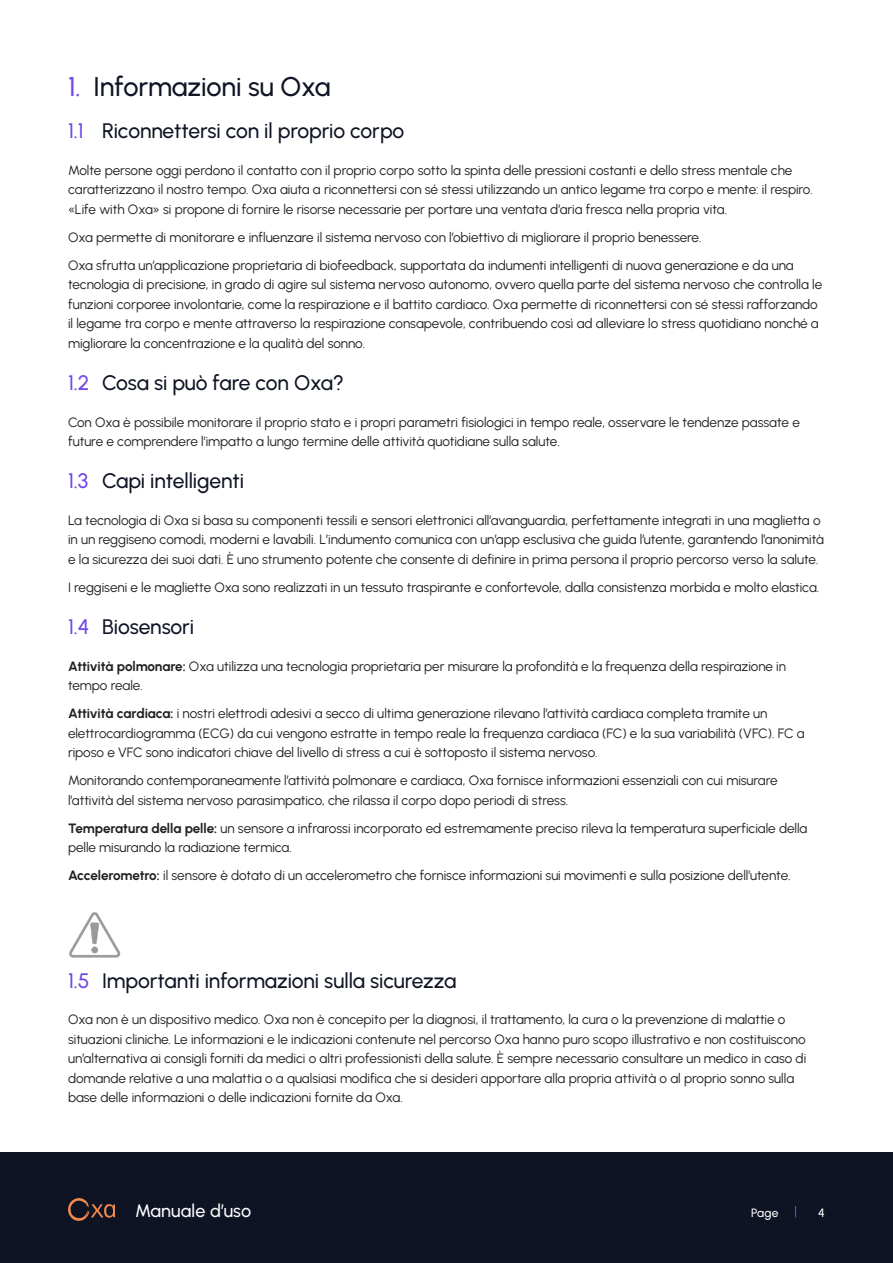
<style>
.page{position:relative;width:893px;height:1263px;background:#fff}
.page>*{position:absolute;margin:0;border:0;box-sizing:border-box;transform-origin:0 0}
.t1{font:500 27px "Urbanist";letter-spacing:-.005em;color:#0f1424}
.t2{font:500 21px "Urbanist";letter-spacing:-.005em;color:#0f1424}
.t3{font:500 18px "Urbanist";letter-spacing:.01em;color:#fff}
._03_Body{font:13.5px/19.5px "Urbanist";letter-spacing:-.005em;color:#231f20}
.t4{font:500 12px "Urbanist";color:#fff}
.s1{color:#7148e8}
.s2{font-weight:700}
</style>
<div class="page">
<div style="left:0;top:1152px;width:893px;height:111px;background:#0f1424"></div>
<svg style="left:68px;top:1198px;width:47px;height:23px"></svg>
<img style="left:69px;top:912px;width:51px;height:46px">
<p class="t1" style="left:68px;top:69px;width:264px"><span class="s1">1.</span> Informazioni su Oxa</p>
<p class="t2" style="left:68px;top:117px;width:338px"><span class="s1">1.1</span> Riconnettersi con il proprio corpo</p>
<p class="_03_Body" style="left:68px;top:160px;width:746px">Molte persone oggi perdono il contatto con il proprio corpo sotto la spinta delle pressioni costanti e dello stress mentale che caratterizzano il nostro tempo. Oxa aiuta a riconnettersi con sé stessi utilizzando un antico legame tra corpo e mente: il respiro. «Life with Oxa» si propone di fornire le risorse necessarie per portare una ventata d’aria fresca nella propria vita.</p>
<p class="_03_Body" style="left:68px;top:227px;width:635px">Oxa permette di monitorare e influenzare il sistema nervoso con l’obiettivo di migliorare il proprio benessere.</p>
<p class="_03_Body" style="left:68px;top:255px;width:756px">Oxa sfrutta un’applicazione proprietaria di biofeedback, supportata da indumenti intelligenti di nuova generazione e da una tecnologia di precisione, in grado di agire sul sistema nervoso autonomo, ovvero quella parte del sistema nervoso che controlla le funzioni corporee involontarie, come la respirazione e il battito cardiaco. Oxa permette di riconnettersi con sé stessi rafforzando il legame tra corpo e mente attraverso la respirazione consapevole, contribuendo così ad alleviare lo stress quotidiano nonché a migliorare la concentrazione e la qualità del sonno.</p>
<p class="t2" style="left:68px;top:369px;width:277px"><span class="s1">1.2</span> Cosa si può fare con Oxa?</p>
<p class="_03_Body" style="left:68px;top:412px;width:733px">Con Oxa è possibile monitorare il proprio stato e i propri parametri fisiologici in tempo reale, osservare le tendenze passate e future e comprendere l’impatto a lungo termine delle attività quotidiane sulla salute.</p>
<p class="t2" style="left:68px;top:467px;width:177px"><span class="s1">1.3</span> Capi intelligenti</p>
<p class="_03_Body" style="left:68px;top:510px;width:757px">La tecnologia di Oxa si basa su componenti tessili e sensori elettronici all’avanguardia, perfettamente integrati in una maglietta o in un reggiseno comodi, moderni e lavabili. L’indumento comunica con un’app esclusiva che guida l’utente, garantendo l’anonimità e la sicurezza dei suoi dati. È uno strumento potente che consente di definire in prima persona il proprio percorso verso la salute.</p>
<p class="_03_Body" style="left:68px;top:577px;width:753px">I reggiseni e le magliette Oxa sono realizzati in un tessuto traspirante e confortevole, dalla consistenza morbida e molto elastica.</p>
<p class="t2" style="left:68px;top:613px;width:127px"><span class="s1">1.4</span> Biosensori</p>
<p class="_03_Body" style="left:68px;top:656px;width:719px"><span class="s2">Attività polmonare:</span> Oxa utilizza una tecnologia proprietaria per misurare la profondità e la frequenza della respirazione in tempo reale.</p>
<p class="_03_Body" style="left:68px;top:703px;width:738px"><span class="s2">Attività cardiaca:</span> i nostri elettrodi adesivi a secco di ultima generazione rilevano l’attività cardiaca completa tramite un elettrocardiogramma (ECG) da cui vengono estratte in tempo reale la frequenza cardiaca (FC) e la sua variabilità (VFC). FC a riposo e VFC sono indicatori chiave del livello di stress a cui è sottoposto il sistema nervoso.</p>
<p class="_03_Body" style="left:68px;top:770px;width:711px">Monitorando contemporaneamente l’attività polmonare e cardiaca, Oxa fornisce informazioni essenziali con cui misurare l’attività del sistema nervoso parasimpatico, che rilassa il corpo dopo periodi di stress.</p>
<p class="_03_Body" style="left:68px;top:818px;width:741px"><span class="s2">Temperatura della pelle:</span> un sensore a infrarossi incorporato ed estremamente preciso rileva la temperatura superficiale della pelle misurando la radiazione termica.</p>
<p class="_03_Body" style="left:68px;top:865px;width:724px"><span class="s2">Accelerometro:</span> il sensore è dotato di un accelerometro che fornisce informazioni sui movimenti e sulla posizione dell’utente.</p>
<p class="t2" style="left:68px;top:966px;width:390px"><span class="s1">1.5</span> Importanti informazioni sulla sicurezza</p>
<p class="_03_Body" style="left:68px;top:1009px;width:740px">Oxa non è un dispositivo medico. Oxa non è concepito per la diagnosi, il trattamento, la cura o la prevenzione di malattie o situazioni cliniche. Le informazioni e le indicazioni contenute nel percorso Oxa hanno puro scopo illustrativo e non costituiscono un’alternativa ai consigli forniti da medici o altri professionisti della salute. È sempre necessario consultare un medico in caso di domande relative a una malattia o a qualsiasi modifica che si desideri apportare alla propria attività o al proprio sonno sulla base delle informazioni o delle indicazioni fornite da Oxa.</p>
<h3 class="t3" style="left:135px;top:1199px;width:118px">Manuale d’uso</h3>
<p class="t4" style="left:751px;top:1205px;width:29px">Page</p>
<p class="t4" style="left:818px;top:1205px;width:8px">4</p>
</div>
